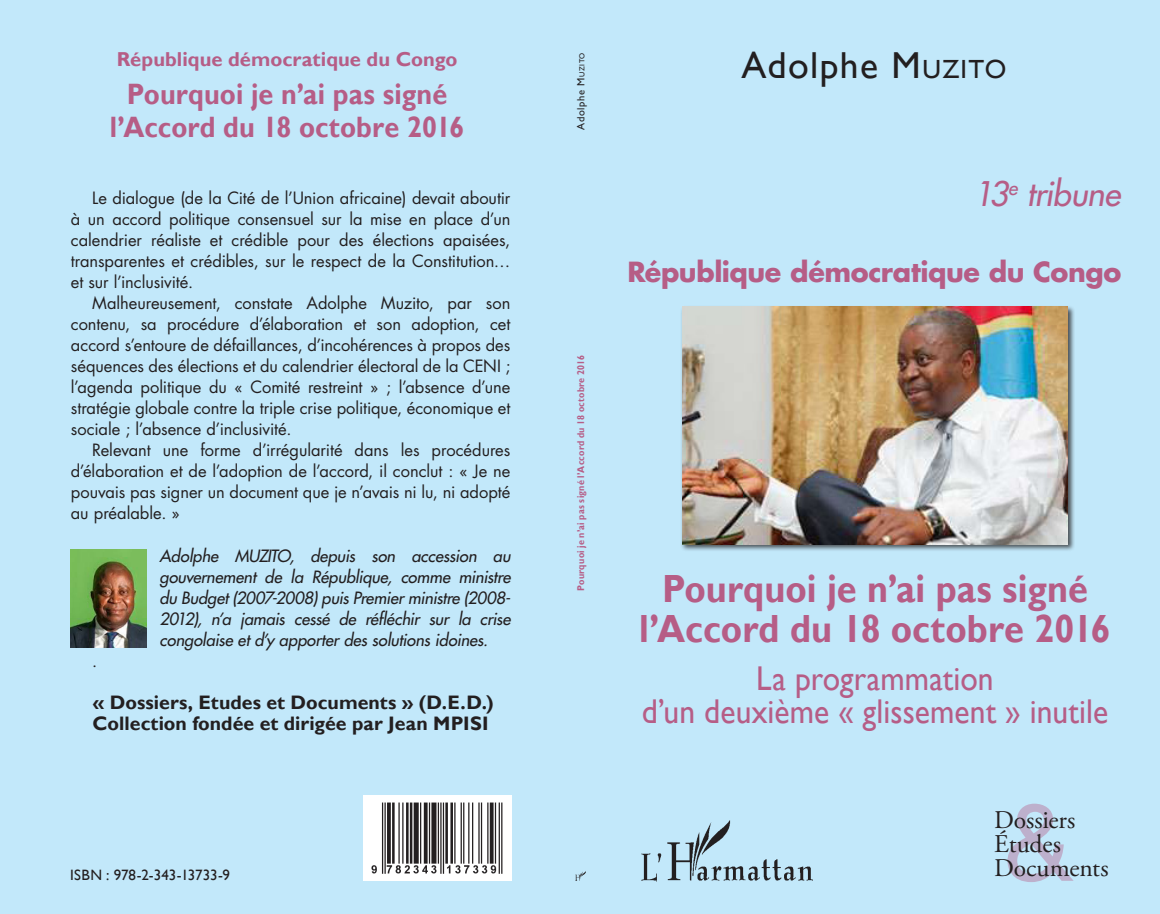
<style>
.page{position:relative;width:1160px;height:914px;background:#c2e8fa}
.page>*{position:absolute;margin:0;border:0;box-sizing:border-box;transform-origin:0 0}
.t1{font:108px "Helvetica Neue LT Std";color:#b65d86}
.t2{font:700 39.3px/40.5px "Gill Sans";color:#b65d86;text-align:center;scale:.92 1}
.t3{font:37.5px "Gill Sans";letter-spacing:.035em;color:#231f20}
.t4{font:34.35px/33px "Gill Sans";letter-spacing:.005em;color:#b65d86;text-align:center;scale:.92 1}
.t5{font:italic 500 33px "Futura Std";letter-spacing:-.01em;color:#b65d86}
.t6{font:700 29.4px/33px "Gill Sans";letter-spacing:.005em;color:#b65d86;text-align:center;scale:.92 1}
.t7{font:700 27px "Futura Std";letter-spacing:-.015em;color:#b65d86}
.t8{font:25.5px "Adobe Garamond Pro";letter-spacing:-.005em;color:#231f20}
.t9{font:700 20.1px "Gill Sans";color:#b65d86}
.t10{font:700 19.5px "Gill Sans";color:#231f20}
.t11{font:16.5px/21px "Futura Std";letter-spacing:-.005em;color:#231f20;text-align:justify}
.t12{font:italic 500 16.5px/21px "Futura Std";letter-spacing:-.005em;color:#231f20;text-align:justify}
.t13{font:15px "Gill Sans";letter-spacing:-.005em;color:#231f20}
.t14{font:10.5px "Gill Sans";letter-spacing:.06em;color:#231f20}
.t15{font:700 9.75px "Gill Sans";letter-spacing:.03em;color:#b65d86;scale:.92 1}
.s1{font-style:inherit}
.s2{font-size:7.35px}
.s3{font-size:26.25px}
</style>
<div class="page">
<img style="left:71px;top:549px;width:76px;height:98px">
<div style="left:680px;top:305px;width:395px;height:246px;background:#231f20;opacity:.75"></div>
<img style="left:682px;top:306px;width:385px;height:238px">
<div style="left:364px;top:795px;width:148px;height:85px;background:#fff"></div>
<img style="left:371px;top:802px;width:132px;height:72px">
<img style="left:641px;top:820px;width:172px;height:61px">
<svg style="left:575px;top:872px;width:10px;height:8px"></svg>
<p class="t9" style="left:117px;top:48px;width:342px">République démocratique du Congo</p>
<p class="t6" style="left:110px;top:78px;width:387px">Pourquoi je n’ai pas signé l’Accord du 18 octobre 2016</p>
<p class="t11" style="left:71px;top:188px;width:441px;text-indent:21px">Le dialogue (de la Cité de l’Union africaine) devait aboutir à un accord politique consensuel sur la mise en place d’un calendrier réaliste et crédible pour des élections apaisées, transparentes et crédibles, sur le respect de la Constitution… et sur l’inclusivité.</p>
<p class="t11" style="left:71px;top:293px;width:441px;text-indent:21px">Malheureusement, constate Adolphe Muzito, par son contenu, sa procédure d’élaboration et son adoption, cet accord s’entoure de défaillances, d’incohérences à propos des séquences des élections et du calendrier électoral de la CENI ; l’agenda politique du « Comité restreint » ; l’absence d’une stratégie globale contre la triple crise politique, économique et sociale ; l’absence d’inclusivité.</p>
<p class="t11" style="left:71px;top:440px;width:441px;text-indent:21px">Relevant une forme d’irrégularité dans les procédures d’élaboration et de l’adoption de l’accord, il conclut : « Je ne pouvais pas signer un document que je n’avais ni lu, ni adopté au préalable. »</p>
<p class="t12" style="left:159px;top:545px;width:352px">Adolphe MUZITO, depuis son accession au gouvernement de la République, comme ministre du Budget (2007-2008) puis Premier ministre (2008- 2012), n’a jamais cessé de réfléchir sur la crise congolaise et d’y apporter des solutions idoines.</p>
<p class="t11" style="left:92px;top:650px;width:7px">.</p>
<p class="t10" style="left:93px;top:690px;width:402px">« Dossiers, Etudes et Documents » (D.E.D.)</p>
<p class="t10" style="left:93px;top:711px;width:397px">Collection fondée et dirigée par Jean MPISI</p>
<p class="t13" style="left:70px;top:865px;width:161px"><span class="s1">ISBN</span> : 978-2-343-13733-9</p>
<p class="t14" style="left:575px;top:129px;width:79px;rotate:-90deg">Adolphe <span class="s1">M</span><span class="s2">UZITO</span></p>
<p class="t15" style="left:575px;top:591px;width:258px;rotate:-90deg">Pourquoi je n’ai pas signé l’Accord du 18 octobre 2016</p>
<p class="t3" style="left:741px;top:44px;width:266px">Adolphe <span class="s1">M</span><span class="s3">UZITO</span></p>
<p class="t5" style="left:974px;top:173px;width:147px">13<sup>e</sup> tribune</p>
<p class="t7" style="left:627px;top:254px;width:495px">République démocratique du Congo</p>
<p class="t2" style="left:639px;top:569px;width:514px">Pourquoi je n’ai pas signé l’Accord du 18 octobre 2016</p>
<p class="t4" style="left:642px;top:663px;width:508px">La programmation<br>d’un deuxième « glissement » inutile</p>
<h1 class="t1" style="left:1004px;top:778px;width:70px">&amp;</h1>
<p class="t8" style="left:994px;top:804px;width:83px">Dossiers</p>
<p class="t8" style="left:994px;top:828px;width:69px">Études</p>
<p class="t8" style="left:994px;top:852px;width:116px">Documents</p>
</div>
